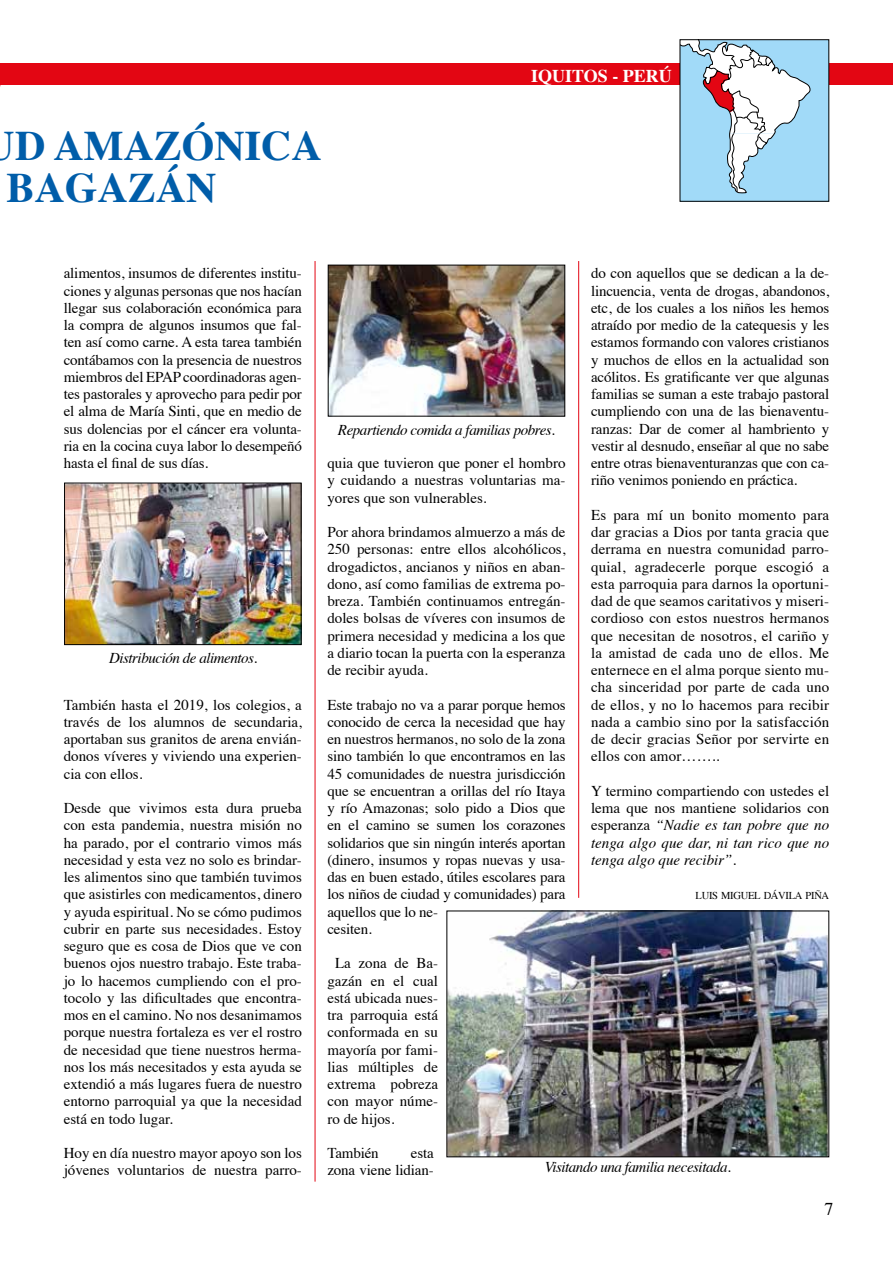
<style>
.page{position:relative;width:893px;height:1263px;background:#fff}
.page>*{position:absolute;margin:0;border:0;box-sizing:border-box;transform-origin:0 0}
.t1{font:700 42px/42px "Times";color:#005da9}
.t2{font:700 18px "Times";color:#fff}
.t3{font:18px "Times";color:#000}
.t4{font:15px/17.2px "Times";letter-spacing:-.01em;color:#000;text-align:justify}
.t5{font:italic 15px "Times";letter-spacing:-.03em;color:#000}
.t6{font:10.5px "Times";letter-spacing:-.03em;color:#000}
.s1{font-style:italic}
</style>
<div class="page">
<div style="left:0;top:64px;width:893px;height:21px;background:#e30613"></div>
<svg style="left:682px;top:41px;width:145px;height:159px"></svg>
<div style="left:680px;top:39px;width:149px;height:163px;border:1px solid #000"></div>
<hr style="left:315px;top:261px;width:1px;height:920px;background:#e30613">
<hr style="left:578px;top:261px;width:1px;height:637px;background:#e30613">
<img style="left:330px;top:267px;width:233px;height:147px">
<div style="left:328px;top:265px;width:237px;height:151px;border:1px solid #000"></div>
<img style="left:66px;top:485px;width:234px;height:158px">
<div style="left:64px;top:483px;width:238px;height:162px;border:1px solid #000"></div>
<img style="left:448px;top:912px;width:379px;height:243px">
<div style="left:446px;top:910px;width:383px;height:247px;border:1px solid #000"></div>
<h1 class="t1" style="left:6px;top:120px;width:317px">D AMAZÓNICA<br>BAGAZÁN</h1>
<p class="t2" style="left:531px;top:59px;width:142px">IQUITOS - PERÚ</p>
<p class="t4" style="left:64px;top:263px;width:240px">alimentos, insumos de diferentes institu&shy;ciones y algunas personas que nos hacían llegar sus colaboración económica para la compra de algunos insumos que fal&shy;ten así como carne. A esta tarea también contábamos con la presencia de nuestros miembros del EPAP coordinadoras agen&shy;tes pastorales y aprovecho para pedir por el alma de María Sinti, que en medio de sus dolencias por el cáncer era volunta&shy;ria en la cocina cuya labor lo desempeñó hasta el final de sus días.</p>
<p class="t5" style="left:109px;top:645px;width:150px">Distribución de alimentos.</p>
<p class="t4" style="left:64px;top:695px;width:240px">También hasta el 2019, los colegios, a través de los alumnos de secundaria, aportaban sus granitos de arena envián&shy;donos víveres y viviendo una experien&shy;cia con ellos.</p>
<p class="t4" style="left:64px;top:798px;width:240px">Desde que vivimos esta dura prueba con esta pandemia, nuestra misión no ha parado, por el contrario vimos más necesidad y esta vez no solo es brindar&shy;les alimentos sino que también tuvimos que asistirles con medicamentos, dinero y ayuda espiritual. No se cómo pudimos cubrir en parte sus necesidades. Estoy seguro que es cosa de Dios que ve con buenos ojos nuestro trabajo. Este traba&shy;jo lo hacemos cumpliendo con el pro&shy;tocolo y las dificultades que encontra&shy;mos en el camino. No nos desanimamos porque nuestra fortaleza es ver el rostro de necesidad que tiene nuestros herma&shy;nos los más necesitados y esta ayuda se extendió a más lugares fuera de nuestro entorno parroquial ya que la necesidad está en todo lugar.</p>
<p class="t4" style="left:64px;top:1143px;width:240px">Hoy en día nuestro mayor apoyo son los jóvenes voluntarios de nuestra parro-</p>
<p class="t4" style="left:591px;top:263px;width:240px">do con aquellos que se dedican a la de&shy;lincuencia, venta de drogas, abandonos, etc, de los cuales a los niños les hemos atraído por medio de la catequesis y les estamos formando con valores cristianos y muchos de ellos en la actualidad son acólitos. Es gratificante ver que algunas familias se suman a este trabajo pastoral cumpliendo con una de las bienaventu&shy;ranzas: Dar de comer al hambriento y vestir al desnudo, enseñar al que no sabe entre otras bienaventuranzas que con ca&shy;riño venimos poniendo en práctica.</p>
<p class="t4" style="left:591px;top:505px;width:240px">Es para mí un bonito momento para dar gracias a Dios por tanta gracia que derrama en nuestra comunidad parro&shy;quial, agradecerle porque escogió a esta parroquia para darnos la oportuni&shy;dad de que seamos caritativos y miseri&shy;cordioso con estos nuestros hermanos que necesitan de nosotros, el cariño y la amistad de cada uno de ellos. Me enternece en el alma porque siento mu&shy;cha sinceridad por parte de cada uno de ellos, y no lo hacemos para recibir nada a cambio sino por la satisfacción de decir gracias Señor por servirte en ellos con amor……..</p>
<p class="t4" style="left:591px;top:781px;width:240px">Y termino compartiendo con ustedes el lema que nos mantiene solidarios con esperanza <span class="s1">“Nadie es tan pobre que no tenga algo que dar, ni tan rico que no tenga algo que recibir”</span>.</p>
<p class="t6" style="left:696px;top:886px;width:135px">LUIS MIGUEL DÁVILA PIÑA</p>
<p class="t5" style="left:338px;top:417px;width:218px">Repartiendo comida a familias pobres.</p>
<p class="t4" style="left:327px;top:453px;width:240px">quia que tuvieron que poner el hombro y cuidando a nuestras voluntarias ma&shy;yores que son vulnerables.</p>
<p class="t4" style="left:327px;top:522px;width:240px">Por ahora brindamos almuerzo a más de 250 personas: entre ellos alcohólicos, drogadictos, ancianos y niños en aban&shy;dono, así como familias de extrema po&shy;breza. También continuamos entregán&shy;doles bolsas de víveres con insumos de primera necesidad y medicina a los que a diario tocan la puerta con la esperanza de recibir ayuda.</p>
<p class="t4" style="left:327px;top:695px;width:240px;text-align:left">Este trabajo no va a parar porque hemos conocido de cerca la necesidad que hay en nuestros hermanos, no solo de la zona sino también lo que encontramos en las 45 comunidades de nuestra jurisdicción que se encuentran a orillas del río Itaya y río Amazonas; solo pido a Dios que en el camino se sumen los corazones solidarios que sin ningún interés aportan (dinero, insumos y ropas nuevas y usa&shy;das en buen estado, útiles escolares para los niños de ciudad y comunidades) para aquellos que lo ne-<br>cesiten.</p>
<p class="t4" style="left:327px;top:953px;width:112px;text-indent:8px">La zona de Ba&shy;gazán en el cual está ubicada nues&shy;tra parroquia está conformada en su mayoría por fami&shy;lias múltiples de extrema pobreza con mayor núme&shy;ro de hijos.</p>
<p class="t4" style="left:327px;top:1143px;width:53px">También</p>
<p class="t4" style="left:327px;top:1143px;width:108px;text-align:right">esta<br>zona viene lidian-</p>
<p class="t5" style="left:545px;top:1154px;width:188px">Visitando una familia necesitada.</p>
<p class="t3" style="left:824px;top:1192px;width:10px">7</p>
</div>
